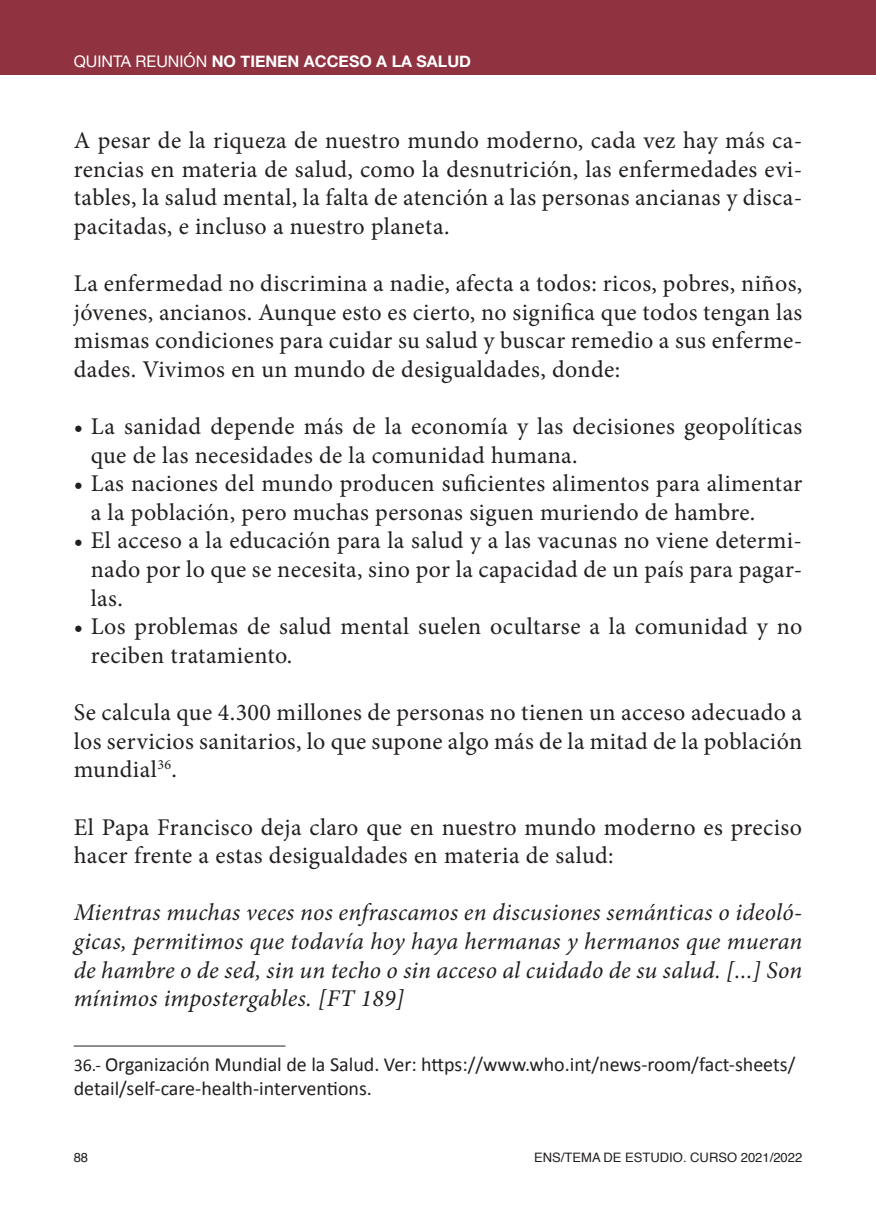
<style>
.page{position:relative;width:876px;height:1225px;background:#fff}
.page>*{position:absolute;margin:0;border:0;box-sizing:border-box;transform-origin:0 0}
.t1{font:24px/28.6px "Minion Pro";letter-spacing:.015em;color:#231f20;text-align:justify}
.t2{font:italic 24px/28.6px "Minion Pro";letter-spacing:.01em;color:#231f20;text-align:justify}
.t3{font:20px/24px "Calibri";color:#231f20}
.t4{font:700 16px "Helvetica Neue";color:#fff}
.t5{font:13px "Helvetica";color:#231f20}
.s1{font-weight:400}
.s2{font-size:18px}
</style>
<div class="page">
<div style="left:859px;top:0;width:17px;height:75px;background:#913240"></div>
<div style="left:0;top:0;width:859px;height:75px;background:#913240"></div>
<hr style="left:74px;top:1045px;width:211px;height:1px;background:#231f20">
<p class="t4" style="left:74px;top:49px;width:399px"><span class="s1">QUINTA REUNIÓN</span> NO TIENEN ACCESO A LA SALUD</p>
<p class="t1" style="left:74px;top:126px;width:730px">A pesar de la riqueza de nuestro mundo moderno, cada vez hay más ca&shy;rencias en materia de salud, como la desnutrición, las enfermedades evi&shy;tables, la salud mental, la falta de atención a las personas ancianas y disca&shy;pacitadas, e incluso a nuestro planeta.</p>
<p class="t1" style="left:74px;top:269px;width:730px">La enfermedad no discrimina a nadie, afecta a todos: ricos, pobres, niños, jóvenes, ancianos. Aunque esto es cierto, no significa que todos tengan las mismas condiciones para cuidar su salud y buscar remedio a sus enferme&shy;dades. Vivimos en un mundo de desigualdades, donde:</p>
<p class="t1" style="left:91px;top:412px;width:713px;text-indent:-17px">• La sanidad depende más de la economía y las decisiones geopolíticas que de las necesidades de la comunidad humana.</p>
<p class="t1" style="left:91px;top:469px;width:713px;text-indent:-17px">• Las naciones del mundo producen suficientes alimentos para alimentar a la población, pero muchas personas siguen muriendo de hambre.</p>
<p class="t1" style="left:91px;top:526px;width:713px;text-indent:-17px">• El acceso a la educación para la salud y a las vacunas no viene determi&shy;nado por lo que se necesita, sino por la capacidad de un país para pagar&shy;las.</p>
<p class="t1" style="left:91px;top:612px;width:713px;text-indent:-17px">• Los problemas de salud mental suelen ocultarse a la comunidad y no reciben tratamiento.</p>
<p class="t1" style="left:74px;top:698px;width:730px">Se calcula que 4.300 millones de personas no tienen un acceso adecuado a los servicios sanitarios, lo que supone algo más de la mitad de la población mundial<sup>36</sup>.</p>
<p class="t1" style="left:74px;top:812px;width:730px">El Papa Francisco deja claro que en nuestro mundo moderno es preciso hacer frente a estas desigualdades en materia de salud:</p>
<p class="t2" style="left:74px;top:898px;width:730px">Mientras muchas veces nos enfrascamos en discusiones semánticas o ideoló&shy;gicas, permitimos que todavía hoy haya hermanas y hermanos que mueran de hambre o de sed, sin un techo o sin acceso al cuidado de su salud. [...] Son mínimos impostergables. [FT 189]</p>
<p class="t3" style="left:74px;top:1052px;width:723px"><span class="s2">36.-</span> Organización Mundial de la Salud. Ver: https://www.who.int/news-room/fact-sheets/ detail/self-care-health-interventions.</p>
<p class="t5" style="left:74px;top:1147px;width:16px">88</p>
<p class="t5" style="left:534px;top:1147px;width:270px">ENS/TEMA DE ESTUDIO. CURSO 2021/2022</p>
</div>
